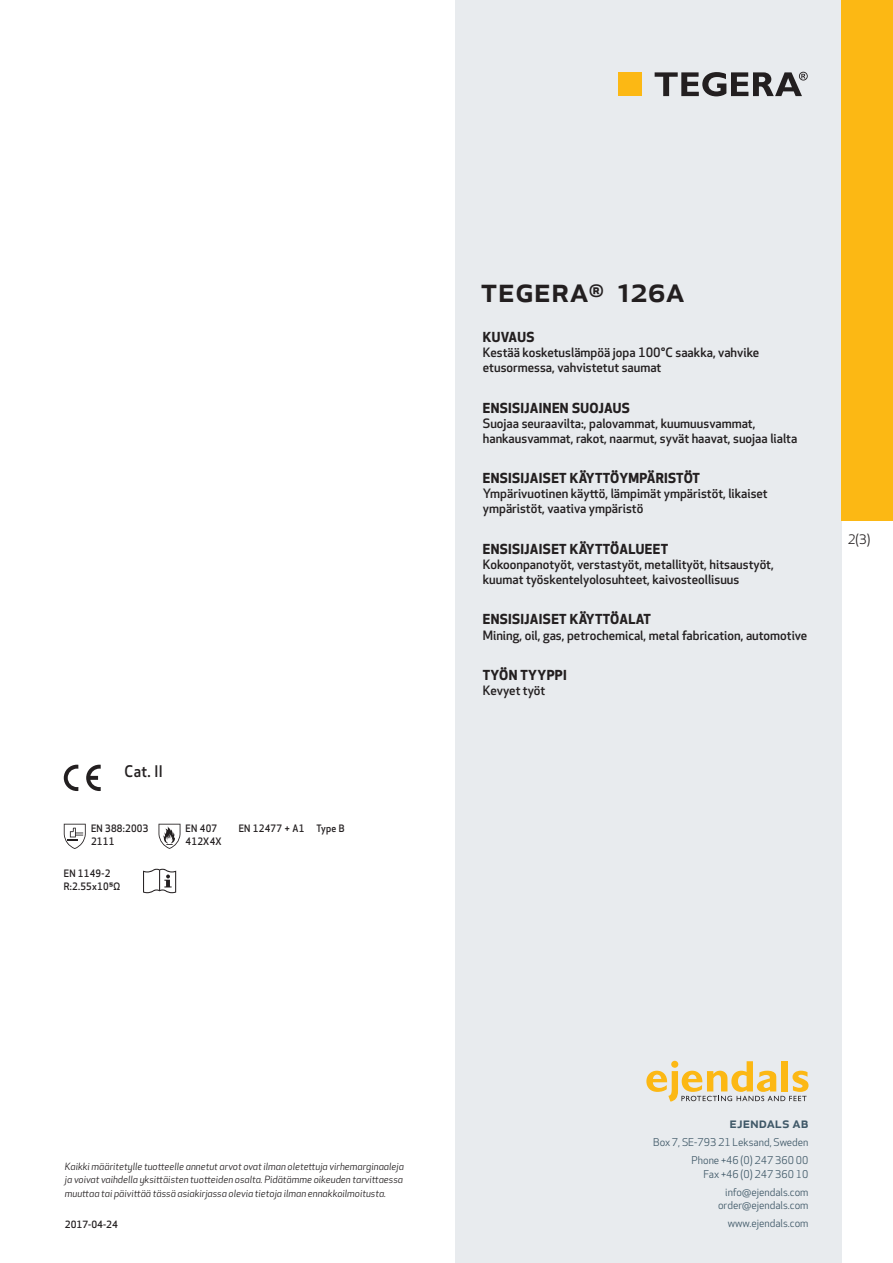
<style>
.page{position:relative;width:893px;height:1263px;background:#fff}
.page>*{position:absolute;margin:0;border:0;box-sizing:border-box;transform-origin:0 0}
.prodname{font:500 34.5px "Apex New";color:#231f20}
.Artikel{font:500 15.6px "Apex New";color:#231f20;scale:.95 1}
.t1{font:500 15px "Apex New";color:#405968}
.Funktion_body{font:700 13.5px "Apex New";letter-spacing:.025em;color:#231f20}
.t2{font:12.75px "Apex New";color:#231f20}
.Funktion_body-2{font:500 12.6px/15px "Apex New";color:#231f20}
.t3{font:10.5px/18px "Apex New";color:#405968;text-align:right}
.Artikel-2{font:500 10.05px/13.2px "Apex New";letter-spacing:.025em;color:#231f20;scale:.95 1}
.t4{font:italic 9.75px/13.5px "Apex New";color:#231f20;text-align:justify}
.Sidfot_datum{font:500 9.75px "Apex New";color:#231f20}
</style>
<div class="page">
<div style="left:455px;top:0;width:387px;height:1263px;background:#e8ebee"></div>
<svg style="left:646px;top:1061px;width:162px;height:40px"></svg>
<div style="left:842px;top:0;width:51px;height:520px;background:#fcb814"></div>
<div style="left:618px;top:72px;width:24px;height:24px;background:#fcb814"></div>
<svg style="left:655px;top:72px;width:153px;height:24px"></svg>
<svg style="left:86px;top:765px;width:15px;height:26px"></svg>
<svg style="left:64px;top:765px;width:14px;height:26px"></svg>
<svg style="left:64px;top:824px;width:22px;height:25px"></svg>
<svg style="left:159px;top:824px;width:21px;height:25px"></svg>
<svg style="left:143px;top:869px;width:33px;height:24px"></svg>
<p class="Artikel" style="left:125px;top:761px;width:42px">Cat. II</p>
<p class="Artikel-2" style="left:91px;top:821px;width:62px">EN 388:2003<br>2111</p>
<p class="Artikel-2" style="left:186px;top:821px;width:40px">EN 407<br>412X4X</p>
<p class="Artikel-2" style="left:239px;top:821px;width:71px">EN 12477 + A1</p>
<p class="Artikel-2" style="left:316px;top:821px;width:31px">Type B</p>
<p class="Artikel-2" style="left:64px;top:866px;width:61px">EN 1149-2<br>R:2.55x10⁵Ω</p>
<p class="prodname" style="left:480px;top:266px;width:204px">TEGERA<sup>®</sup> 126a</p>
<p class="Funktion_body" style="left:483px;top:327px;width:53px">KUVAUS</p>
<p class="Funktion_body-2" style="left:483px;top:345px;width:278px">Kestää kosketuslämpöä jopa 100°C saakka, vahvike etusormessa, vahvistetut saumat</p>
<p class="Funktion_body" style="left:483px;top:398px;width:149px">ENSISIJAINEN SUOJAUS</p>
<p class="Funktion_body-2" style="left:483px;top:415px;width:316px">Suojaa seuraavilta:, palovammat, kuumuusvammat, hankausvammat, rakot, naarmut, syvät haavat, suojaa lialta</p>
<p class="Funktion_body" style="left:483px;top:468px;width:219px">ENSISIJAISET KÄYTTÖYMPÄRISTÖT</p>
<p class="Funktion_body-2" style="left:483px;top:486px;width:286px">Ympärivuotinen käyttö, lämpimät ympäristöt, likaiset ympäristöt, vaativa ympäristö</p>
<p class="Funktion_body" style="left:483px;top:539px;width:187px">ENSISIJAISET KÄYTTÖALUEET</p>
<p class="Funktion_body-2" style="left:483px;top:556px;width:292px">Kokoonpanotyöt, verstastyöt, metallityöt, hitsaustyöt, kuumat työskentelyolosuhteet, kaivosteollisuus</p>
<p class="Funktion_body" style="left:483px;top:610px;width:170px">ENSISIJAISET KÄYTTÖALAT</p>
<p class="Funktion_body-2" style="left:483px;top:627px;width:326px">Mining, oil, gas, petrochemical, metal fabrication, automotive</p>
<p class="Funktion_body" style="left:483px;top:665px;width:85px">TYÖN TYYPPI</p>
<p class="Funktion_body-2" style="left:483px;top:683px;width:64px">Kevyet työt</p>
<p class="t2" style="left:848px;top:531px;width:24px">2(3)</p>
<p class="t4" style="left:65px;top:1159px;width:340px">Kaikki määritetylle tuotteelle annetut arvot ovat ilman oletettuja virhemarginaaleja ja voivat vaihdella yksittäisten tuotteiden osalta. Pidätämme oikeuden tarvittaessa muuttaa tai päivittää tässä asiakirjassa olevia tietoja ilman ennakkoilmoitusta.</p>
<p class="Sidfot_datum" style="left:65px;top:1218px;width:54px">2017-04-24</p>
<p class="t1" style="left:729px;top:1113px;width:80px">ejendals ab</p>
<p class="t3" style="left:653px;top:1133px;width:157px">Box 7, SE-793 21 Leksand, Sweden<br>Phone +46 (0) 247 360 00</p>
<p class="t3" style="left:703px;top:1165px;width:107px">Fax +46 (0) 247 360 10 info@ejendals.com</p>
<p class="t3" style="left:718px;top:1196px;width:92px">order@ejendals.com</p>
<p class="t3" style="left:728px;top:1215px;width:82px">www.ejendals.com</p>
</div>
